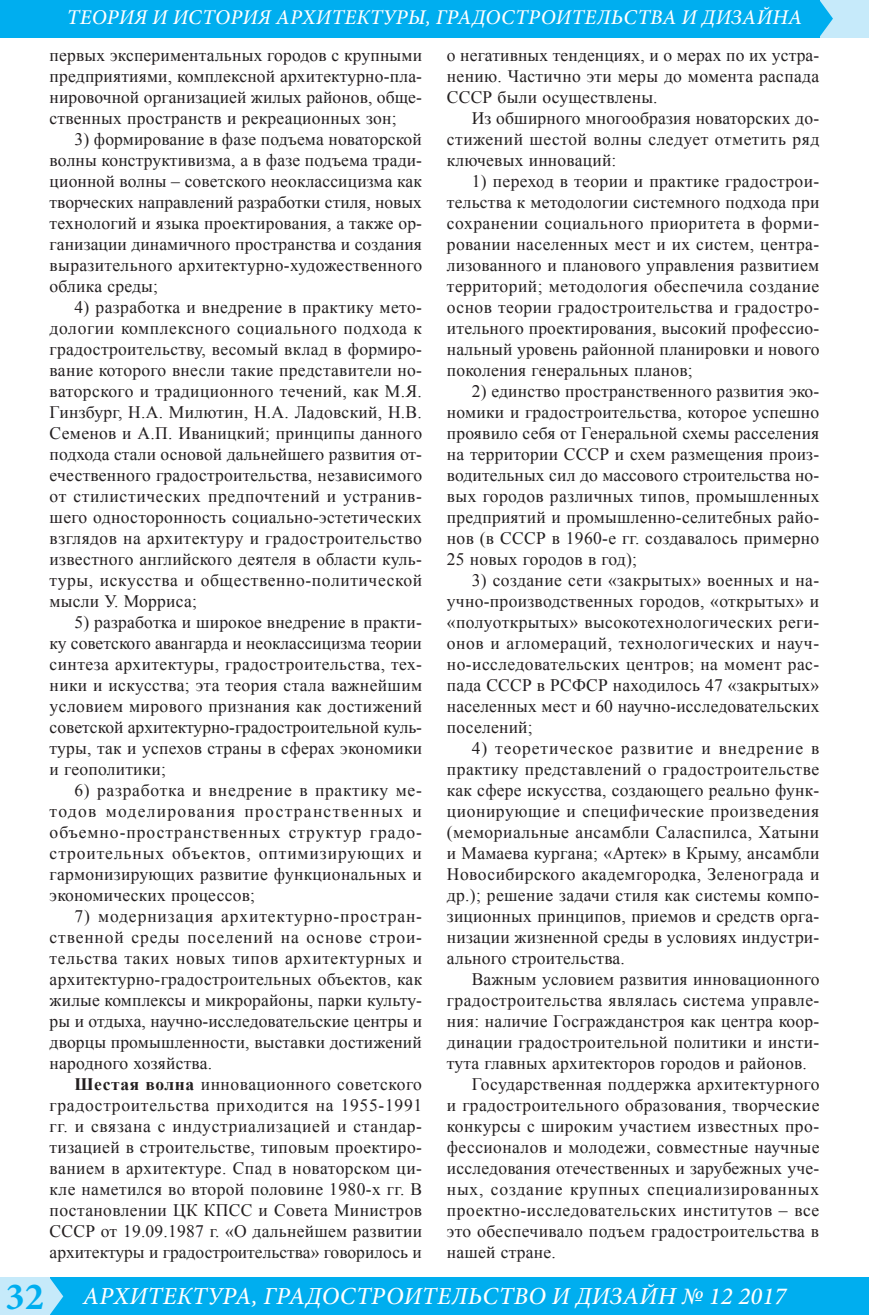
<style>
.page{position:relative;width:869px;height:1315px;background:#fff}
.page>*{position:absolute;margin:0;border:0;box-sizing:border-box;transform-origin:0 0}
.t1{font:italic 500 24.5px "Minion Pro";letter-spacing:.01em;color:#fff}
.t2{font:italic 500 21px "Minion Pro";letter-spacing:.01em;color:#fff}
.Текст_статьи{font:17.5px/21px "Times New Roman";letter-spacing:.01em;color:#231f20;text-align:justify}
.s1{font-weight:700}
.s2{font-weight:700;font-style:normal;font-size:38.5px;color:#00aeef}
</style>
<div class="page">
<div style="left:46px;top:1277px;width:822px;height:38px;background:#00aeef"></div>
<div style="left:819px;top:0;width:49px;height:37px;background:#c6eafa"></div>
<div style="left:0;top:1277px;width:50px;height:38px;background:#c6eafa"></div>
<div style="left:0;top:0;width:819px;height:37px;background:#00aeef"></div>
<svg style="left:50px;top:1278px;width:13px;height:37px"></svg>
<svg style="left:819px;top:0;width:13px;height:37px"></svg>
<p class="t2" style="left:67px;top:3px;width:736px">ТЕОРИЯ И ИСТОРИЯ АРХИТЕКТУРЫ, ГРАДОСТРОИТЕЛЬСТВА И ДИЗАЙНА</p>
<p class="Текст_статьи" style="left:50px;top:44px;width:374px">первых экспериментальных городов с крупными предприятиями, комплексной архитектурно-пла&shy;нировочной организацией жилых районов, обще&shy;ственных пространств и рекреационных зон;</p>
<p class="Текст_статьи" style="left:50px;top:128px;width:374px;text-indent:25px">3) формирование в фазе подъема новаторской волны конструктивизма, а в фазе подъема тради&shy;ционной волны – советского неоклассицизма как творческих направлений разработки стиля, новых технологий и языка проектирования, а также ор&shy;ганизации динамичного пространства и создания выразительного архитектурно-художественного облика среды;</p>
<p class="Текст_статьи" style="left:50px;top:296px;width:374px;text-indent:25px">4) разработка и внедрение в практику мето&shy;дологии комплексного социального подхода к градостроительству, весомый вклад в формиро&shy;вание которого внесли такие представители но&shy;ваторского и традиционного течений, как М.Я.<br>Гинзбург, Н.А. Милютин, Н.А. Ладовский, Н.В.<br>Семенов и А.П. Иваницкий; принципы данного подхода стали основой дальнейшего развития от&shy;ечественного градостроительства, независимого от стилистических предпочтений и устранив&shy;шего односторонность социально-эстетических взглядов на архитектуру и градостроительство известного английского деятеля в области куль&shy;туры, искусства и общественно-политической мысли У. Морриса;</p>
<p class="Текст_статьи" style="left:50px;top:611px;width:374px;text-indent:25px">5) разработка и широкое внедрение в практи&shy;ку советского авангарда и неоклассицизма теории синтеза архитектуры, градостроительства, тех&shy;ники и искусства; эта теория стала важнейшим условием мирового признания как достижений советской архитектурно-градостроительной куль&shy;туры, так и успехов страны в сферах экономики и геополитики;</p>
<p class="Текст_статьи" style="left:50px;top:779px;width:374px;text-indent:25px">6) разработка и внедрение в практику ме&shy;тодов моделирования пространственных и объемно-пространственных структур градо&shy;строительных объектов, оптимизирующих и гармонизирующих развитие функциональных и экономических процессов;</p>
<p class="Текст_статьи" style="left:50px;top:905px;width:374px;text-indent:25px">7) модернизация архитектурно-простран&shy;ственной среды поселений на основе строи&shy;тельства таких новых типов архитектурных и архитектурно-градостроительных объектов, как жилые комплексы и микрорайоны, парки культу&shy;ры и отдыха, научно-исследовательские центры и дворцы промышленности, выставки достижений народного хозяйства.</p>
<p class="Текст_статьи" style="left:50px;top:1073px;width:374px;text-indent:25px"><span class="s1">Шестая волна</span> инновационного советского градостроительства приходится на 1955-1991 гг. и связана с индустриализацией и стандар&shy;тизацией в строительстве, типовым проектиро&shy;ванием в архитектуре. Спад в новаторском ци&shy;кле наметился во второй половине 1980-х гг. В постановлении ЦК КПСС и Совета Министров СССР от 19.09.1987 г. «О дальнейшем развитии архитектуры и градостроительства» говорилось и</p>
<p class="Текст_статьи" style="left:446px;top:44px;width:374px">о негативных тенденциях, и о мерах по их устра&shy;нению. Частично эти меры до момента распада СССР были осуществлены.</p>
<p class="Текст_статьи" style="left:446px;top:107px;width:374px;text-indent:25px">Из обширного многообразия новаторских до&shy;стижений шестой волны следует отметить ряд ключевых инноваций:</p>
<p class="Текст_статьи" style="left:446px;top:170px;width:374px;text-indent:25px">1) переход в теории и практике градострои&shy;тельства к методологии системного подхода при сохранении социального приоритета в форми&shy;ровании населенных мест и их систем, центра&shy;лизованного и планового управления развитием территорий; методология обеспечила создание основ теории градостроительства и градостро&shy;ительного проектирования, высокий профессио&shy;нальный уровень районной планировки и нового поколения генеральных планов;</p>
<p class="Текст_статьи" style="left:446px;top:380px;width:374px;text-indent:25px">2) единство пространственного развития эко&shy;номики и градостроительства, которое успешно проявило себя от Генеральной схемы расселения на территории СССР и схем размещения произ&shy;водительных сил до массового строительства но&shy;вых городов различных типов, промышленных предприятий и промышленно-селитебных райо&shy;нов (в СССР в 1960-е гг. создавалось примерно 25 новых городов в год);</p>
<p class="Текст_статьи" style="left:446px;top:569px;width:374px;text-indent:25px">3) создание сети «закрытых» военных и на&shy;учно-производственных городов, «открытых» и «полуоткрытых» высокотехнологических реги&shy;онов и агломераций, технологических и науч&shy;но-исследовательских центров; на момент рас&shy;пада СССР в РСФСР находилось 47 «закрытых» населенных мест и 60 научно-исследовательских поселений;</p>
<p class="Текст_статьи" style="left:446px;top:737px;width:374px;text-indent:25px">4) теоретическое развитие и внедрение в практику представлений о градостроительстве как сфере искусства, создающего реально функ&shy;ционирующие и специфические произведения (мемориальные ансамбли Саласпилса, Хатыни и Мамаева кургана; «Артек» в Крыму, ансамбли Новосибирского академгородка, Зеленограда и др.); решение задачи стиля как системы компо&shy;зиционных принципов, приемов и средств орга&shy;низации жизненной среды в условиях индустри&shy;ального строительства.</p>
<p class="Текст_статьи" style="left:446px;top:968px;width:374px;text-indent:25px">Важным условием развития инновационного градостроительства являлась система управле&shy;ния: наличие Госгражданстроя как центра коор&shy;динации градостроительной политики и инсти&shy;тута главных архитекторов городов и районов.</p>
<p class="Текст_статьи" style="left:446px;top:1073px;width:374px;text-indent:25px">Государственная поддержка архитектурного и градостроительного образования, творческие конкурсы с широким участием известных про&shy;фессионалов и молодежи, совместные научные исследования отечественных и зарубежных уче&shy;ных, создание крупных специализированных проектно-исследовательских институтов – все это обеспечивало подъем градостроительства в нашей стране.</p>
<h1 class="t1" style="left:6px;top:1279px;width:781px"><span class="s2">32</span> АРХИТЕКТУРА, ГРАДОСТРОИТЕЛЬСТВО И ДИЗАЙН № 12 2017</h1>
</div>
